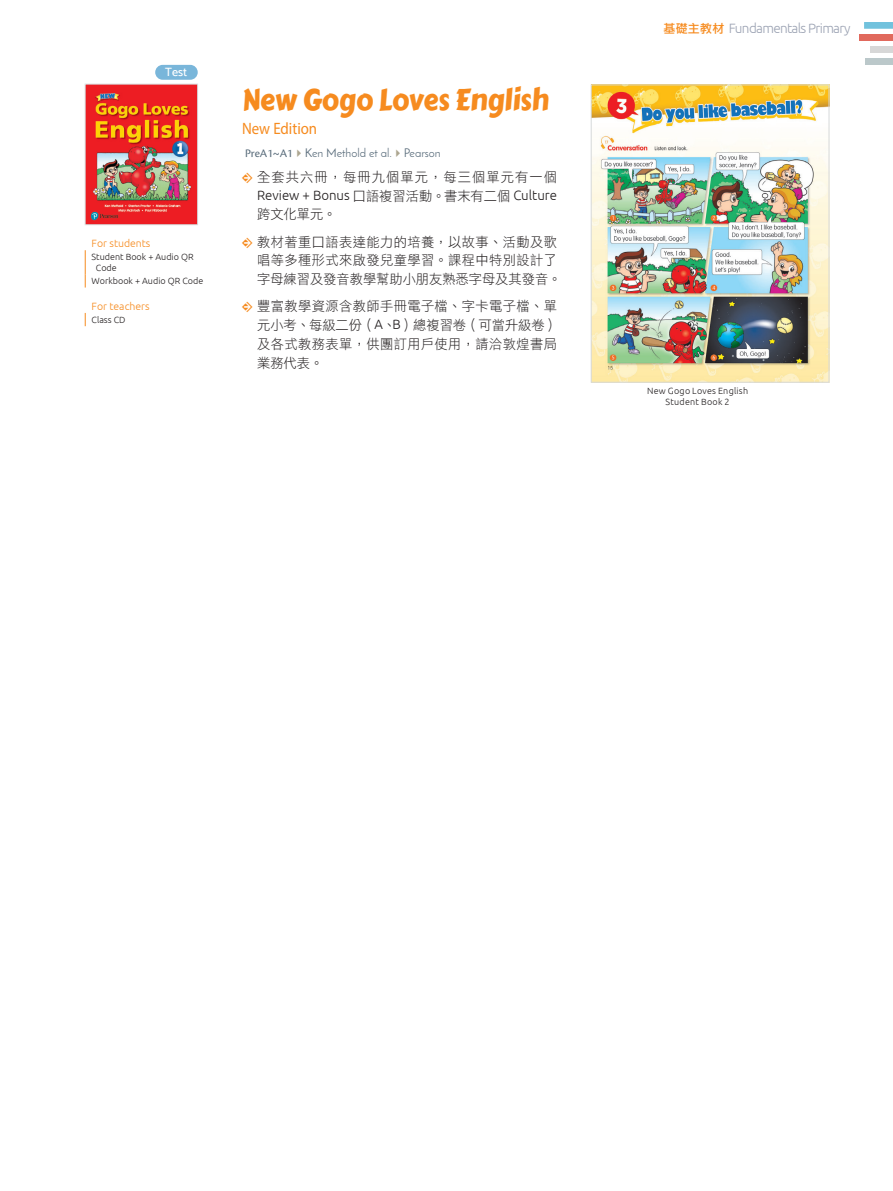
<style>
.page{position:relative;width:893px;height:1191px;background:#fff}
.page>*{position:absolute;margin:0;border:0;box-sizing:border-box;transform-origin:0 0}
._1-書名{font:30px "Carter One";letter-spacing:-.005em;color:#f68b1f;scale:.9 1}
._1-書名-2{font:16.5px "Myriad Pro";color:#f68b1f;scale:.9 1}
._5-內文_中文_數字{font:13.5px/18.8px "DF Li Hei W3 WINP BF";letter-spacing:.03em;color:#231f20;text-align:justify}
.t1{font:300 13.5px "Ubuntu";letter-spacing:-.05em;color:#9da4b4}
._2-作者_出版社{font:12px "Josefin Sans";color:#586b7a}
.t2{font:500 12px "Catamaran";color:#fff}
._7-表格_左標{font:300 10.5px "Ubuntu";color:#f68b1f}
._7-表格_左標-2{font:300 9px/10.8px "Ubuntu";color:#231f20}
._5-內文_中文_數字-2{font:300 9px/10.8px "Ubuntu";letter-spacing:.025em;color:#231f20;text-align:center}
.s1{font-family:"Cronos Pro"}
.s2{color:#ada690}
.s3{font-family:"Pointers";color:#f68b1f}
.s4{font-family:"Ubuntu";font-weight:300}
.s5{font-family:"DF Li Hei Md HK BF";font-weight:400;font-size:12px;color:#f68b1f}
</style>
<div class="page">
<div style="left:864px;top:22px;width:29px;height:7px;background:#71c2dd"></div>
<div style="left:859px;top:34px;width:34px;height:7px;background:#e1695d"></div>
<div style="left:870px;top:46px;width:23px;height:7px;background:#d7d7d7"></div>
<div style="left:865px;top:58px;width:28px;height:7px;background:#bbc8ca"></div>
<img style="left:593px;top:87px;width:234px;height:293px">
<div style="left:591px;top:85px;width:238px;height:297px;border:1px solid #d6d9da"></div>
<img style="left:87px;top:86px;width:109px;height:137px">
<div style="left:85px;top:84px;width:113px;height:141px;border:1px solid #d6d9da"></div>
<svg style="left:85px;top:250px;width:1px;height:37px"></svg>
<div style="left:155px;top:65px;width:43px;height:15px;background:#79b6da;border-radius:7px"></div>
<svg style="left:85px;top:313px;width:1px;height:13px"></svg>
<p class="t2" style="left:165px;top:65px;width:24px">Test</p>
<p class="_7-表格_左標" style="left:92px;top:237px;width:60px">For students</p>
<p class="_7-表格_左標-2" style="left:96px;top:251px;width:99px;text-indent:-4px">Student Book + Audio QR<br>Code</p>
<p class="_7-表格_左標-2" style="left:92px;top:275px;width:113px">Workbook + Audio QR Code</p>
<p class="_7-表格_左標" style="left:92px;top:299px;width:60px">For teachers</p>
<p class="_7-表格_左標-2" style="left:92px;top:314px;width:35px">Class CD</p>
<p class="_1-書名" style="left:242px;top:77px;width:343px">New Gogo Loves English</p>
<p class="_1-書名-2" style="left:242px;top:118px;width:85px">New Edition</p>
<p class="_2-作者_出版社" style="left:245px;top:145px;width:197px"><span class="s1">PreA1~A1</span><span class="s2">✔</span>Ken Methold et al.<span class="s2">✔</span>Pearson</p>
<p class="_5-內文_中文_數字" style="left:257px;top:167px;width:301px;text-indent:-15px"><span class="s3">M</span> 全套共六冊，每冊九個單元，每三個單元有一個<span class="s4">Review + Bonus</span> 口語複習活動。書末有二個 <span class="s4">Culture</span>跨文化單元。</p>
<p class="_5-內文_中文_數字" style="left:257px;top:232px;width:306px;text-align:left;text-indent:-15px"><span class="s3">M</span> 教材著重口語表達能力的培養，以故事、活動及歌唱等多種形式來啟發兒童學習。課程中特別設計了字母練習及發音教學幫助小朋友熟悉字母及其發音。</p>
<p class="_5-內文_中文_數字" style="left:257px;top:297px;width:302px;text-indent:-15px"><span class="s3">M</span> 豐富教學資源含教師手冊電子檔、字卡電子檔、單元小考、每級二份（<span class="s4">A</span>、<span class="s4">B</span>）總複習卷（可當升級卷）及各式教務表單，供團訂用戶使用，請洽敦煌書局業務代表。</p>
<p class="t1" style="left:663px;top:20px;width:189px"><span class="s5">基礎主教材</span> Fundamentals Primary</p>
<p class="_5-內文_中文_數字-2" style="left:647px;top:385px;width:103px">New Gogo Loves English<br>Student Book 2</p>
</div>
